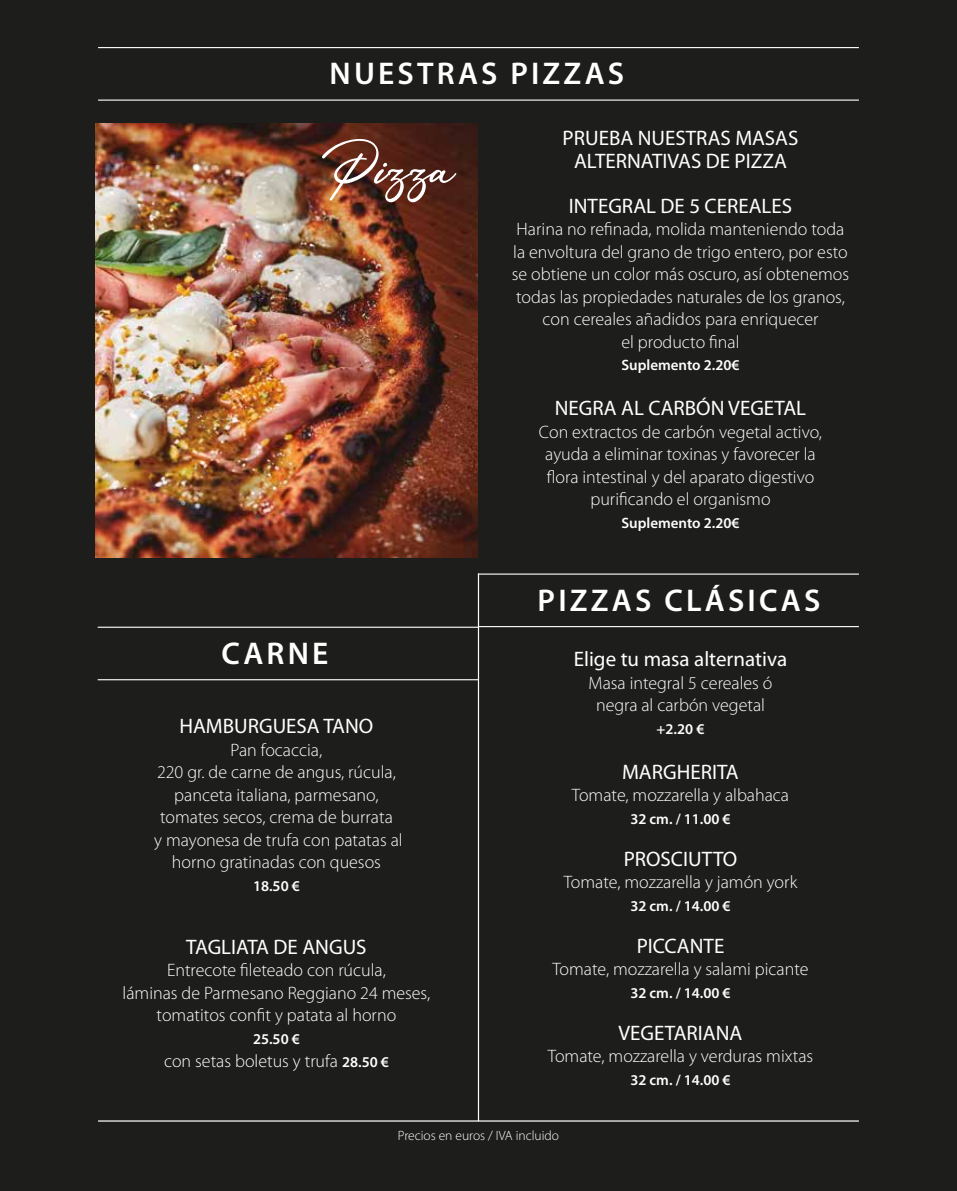
<style>
.page{position:relative;width:957px;height:1191px;background:#1d1d1b}
.page>*{position:absolute;margin:0;border:0;box-sizing:border-box;transform-origin:0 0}
.t1{font:105.6px "Amsterdam Signature";color:#fff}
.t2{font:600 31.5px "Myriad Pro";letter-spacing:.1em;color:#fff}
.t3{font:21px/22.5px "Myriad Pro";color:#fff;text-align:center}
.t4{font:300 18px/22.5px "Myriad Pro";color:#fff;text-align:center}
.t5{font:600 15px "Myriad Pro";color:#fff}
.t6{font:300 13.5px "Myriad Pro";color:#fff}
.s1{font-weight:600;font-size:15px}
</style>
<div class="page">
<hr style="left:99px;top:1120px;width:759px;height:1px;background:#fff">
<hr style="left:478px;top:574px;width:1px;height:546px;background:#fff">
<hr style="left:99px;top:100px;width:759px;height:1px;background:#fff">
<hr style="left:99px;top:47px;width:759px;height:1px;background:#fff">
<img style="left:96px;top:123px;width:381px;height:435px">
<hr style="left:478px;top:626px;width:380px;height:1px;background:#fff">
<hr style="left:478px;top:573px;width:380px;height:1px;background:#fff">
<hr style="left:98px;top:679px;width:380px;height:1px;background:#fff">
<hr style="left:98px;top:626px;width:380px;height:2px;background:#fff">
<h2 class="t2" style="left:329px;top:54px;width:296px">NUESTRAS PIZZAS</h2>
<h1 class="t1" style="left:322px;top:120px;width:133px">Pizza</h1>
<h2 class="t2" style="left:221px;top:633px;width:108px">CARNE</h2>
<p class="t3" style="left:179px;top:715px;width:195px">HAMBURGUESA TANO</p>
<p class="t4" style="left:154px;top:739px;width:250px">Pan focaccia,<br>220 gr. de carne de angus, rúcula, panceta italiana, parmesano, tomates secos, crema de burrata<br>y mayonesa de trufa con patatas al horno gratinadas con quesos</p>
<p class="t5" style="left:253px;top:876px;width:48px">18.50 €</p>
<p class="t3" style="left:186px;top:936px;width:182px">TAGLIATA DE ANGUS</p>
<p class="t4" style="left:123px;top:959px;width:309px">Entrecote fileteado con rúcula,<br>láminas de Parmesano Reggiano 24 meses, tomatitos confit y patata al horno</p>
<p class="t5" style="left:253px;top:1029px;width:48px">25.50 €</p>
<p class="t4" style="left:164px;top:1049px;width:226px">con setas boletus y trufa <span class="s1">28.50 €</span></p>
<p class="t3" style="left:562px;top:127px;width:237px">PRUEBA NUESTRAS MASAS<br>ALTERNATIVAS DE PIZZA</p>
<p class="t3" style="left:569px;top:195px;width:225px">INTEGRAL DE 5 CEREALES</p>
<p class="t4" style="left:512px;top:218px;width:339px">Harina no refinada, molida manteniendo toda la envoltura del grano de trigo entero, por esto se obtiene un color más oscuro, así obtenemos todas las propiedades naturales de los granos, con cereales añadidos para enriquecer<br>el producto final</p>
<p class="t5" style="left:621px;top:355px;width:120px">Suplemento 2.20€</p>
<p class="t3" style="left:555px;top:397px;width:253px">NEGRA AL CARBÓN VEGETAL</p>
<p class="t4" style="left:539px;top:421px;width:285px">Con extractos de carbón vegetal activo, ayuda a eliminar toxinas y favorecer la flora intestinal y del aparato digestivo purificando el organismo</p>
<p class="t5" style="left:621px;top:513px;width:120px">Suplemento 2.20€</p>
<h2 class="t2" style="left:537px;top:580px;width:284px">PIZZAS CLÁSICAS</h2>
<p class="t3" style="left:574px;top:648px;width:215px">Elige tu masa alternativa</p>
<p class="t4" style="left:588px;top:671px;width:185px">Masa integral 5 cereales ó negra al carbón vegetal</p>
<p class="t5" style="left:656px;top:719px;width:49px">+2.20 €</p>
<p class="t3" style="left:622px;top:761px;width:118px">MARGHERITA</p>
<p class="t4" style="left:572px;top:784px;width:219px">Tomate, mozzarella y albahaca</p>
<p class="t5" style="left:630px;top:809px;width:102px">32 cm. / 11.00 €</p>
<p class="t3" style="left:623px;top:848px;width:115px">PROSCIUTTO</p>
<p class="t4" style="left:564px;top:871px;width:235px">Tomate, mozzarella y jamón york</p>
<p class="t5" style="left:630px;top:896px;width:102px">32 cm. / 14.00 €</p>
<p class="t3" style="left:636px;top:935px;width:89px">PICCANTE</p>
<p class="t4" style="left:552px;top:958px;width:258px">Tomate, mozzarella y salami picante</p>
<p class="t5" style="left:630px;top:983px;width:102px">32 cm. / 14.00 €</p>
<p class="t3" style="left:618px;top:1022px;width:125px">VEGETARIANA</p>
<p class="t4" style="left:548px;top:1045px;width:267px">Tomate, mozzarella y verduras mixtas</p>
<p class="t5" style="left:630px;top:1070px;width:102px">32 cm. / 14.00 €</p>
<p class="t6" style="left:398px;top:1128px;width:163px">Precios en euros / IVA incluido</p>
</div>
